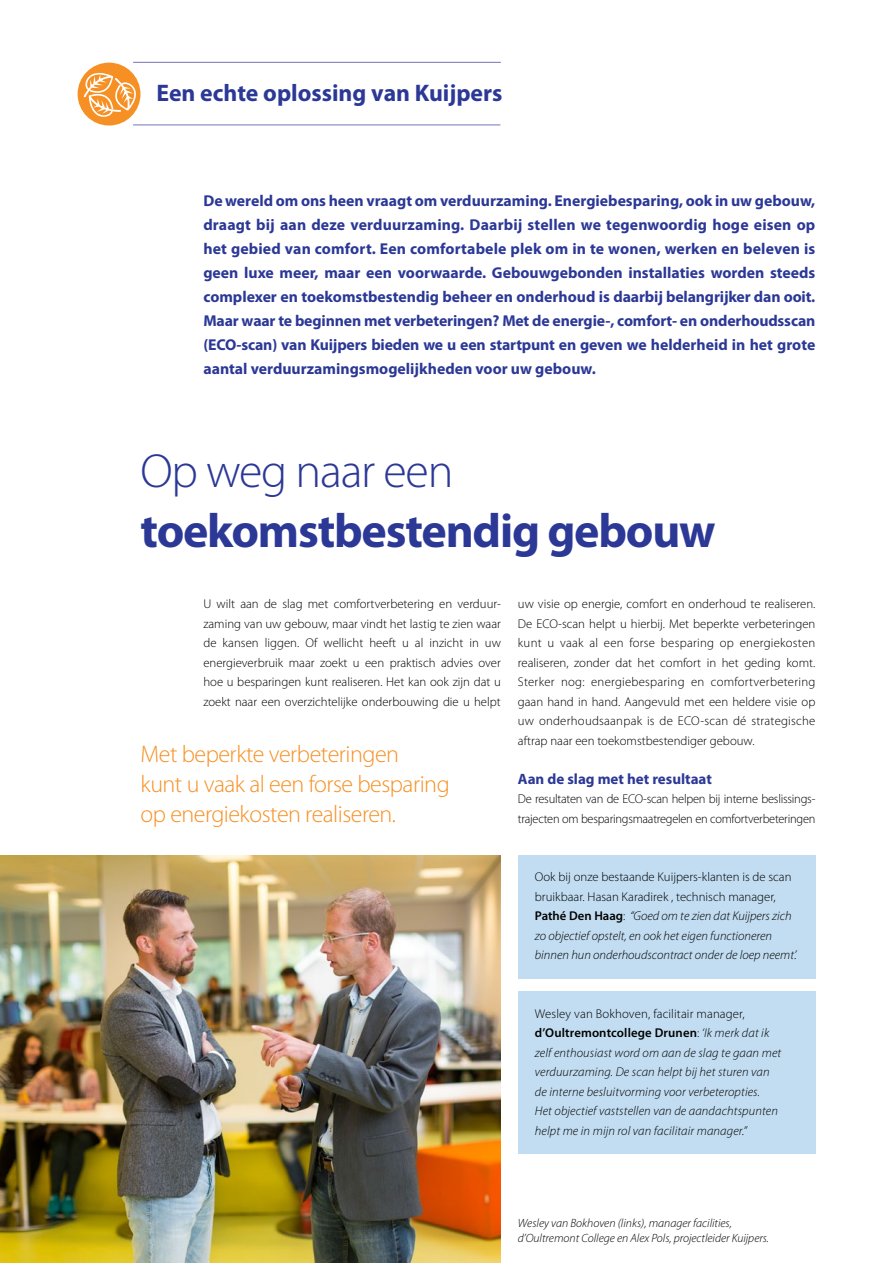
<style>
.page{position:relative;width:893px;height:1263px;background:#fff}
.page>*{position:absolute;margin:0;border:0;box-sizing:border-box;transform-origin:0 0}
.t1{font:700 48px "Myriad Pro";letter-spacing:-.025em;color:#2c3896}
.t2{font:300 48px "Myriad Pro";letter-spacing:-.025em;color:#2c3896}
.t3{font:300 24px/30px "Myriad Pro";letter-spacing:-.02em;color:#f79024}
.t4{font:700 24px "Myriad Pro";color:#2c3896}
.t5{font:700 15.75px/24px "Myriad Pro";color:#2c3896;text-align:justify}
.t6{font:700 15px "Myriad Pro";color:#2c3896}
.t7{font:300 12.75px/19.5px "Myriad Pro";letter-spacing:-.015em;color:#000;text-align:justify}
.t8{font:italic 300 12.75px/19.5px "Myriad Pro";letter-spacing:.01em;color:#000}
.t9{font:italic 300 12px/15px "Myriad Pro";color:#000}
.s1{font-style:normal}
.s2{font-weight:600;font-style:normal}
</style>
<div class="page">
<hr style="left:133px;top:125px;width:367px;height:1px;background:#7674b6">
<hr style="left:133px;top:62px;width:368px;height:1px;background:#7674b6">
<div style="left:518px;top:991px;width:297px;height:163px;background:#c2ddf1"></div>
<div style="left:518px;top:855px;width:297px;height:124px;background:#c2ddf1"></div>
<img style="left:0;top:855px;width:501px;height:408px">
<div style="left:78px;top:63px;width:62px;height:63px;background:#f79024;border-radius:50%"></div>
<svg style="left:84px;top:73px;width:52px;height:44px"></svg>
<h2 class="t4" style="left:156px;top:80px;width:347px">Een echte oplossing van Kuijpers</h2>
<p class="t5" style="left:203px;top:189px;width:613px">De wereld om ons heen vraagt om verduurzaming. Energiebesparing, ook in uw gebouw, draagt bij aan deze verduurzaming. Daarbij stellen we tegenwoordig hoge eisen op het gebied van comfort. Een comfortabele plek om in te wonen, werken en beleven is geen luxe meer, maar een voorwaarde. Gebouwgebonden installaties worden steeds complexer en toekomstbestendig beheer en onderhoud is daarbij belangrijker dan ooit.<br>Maar waar te beginnen met verbeteringen? Met de energie-, comfort- en onderhoudsscan (ECO-scan) van Kuijpers bieden we u een startpunt en geven we helderheid in het grote aantal verduurzamingsmogelijkheden voor uw gebouw.</p>
<h1 class="t2" style="left:140px;top:445px;width:314px">Op weg naar een</h1>
<h1 class="t1" style="left:140px;top:504px;width:577px">toekomstbestendig gebouw</h1>
<p class="t7" style="left:203px;top:594px;width:299px">U wilt aan de slag met comfortverbetering en verduur&shy;zaming van uw gebouw, maar vindt het lastig te zien waar de kansen liggen. Of wellicht heeft u al inzicht in uw energieverbruik maar zoekt u een praktisch advies over hoe u besparingen kunt realiseren. Het kan ook zijn dat u zoekt naar een overzichtelijke onderbouwing die u helpt</p>
<h2 class="t3" style="left:140px;top:740px;width:311px">Met beperkte verbeteringen<br>kunt u vaak al een forse besparing op energiekosten realiseren.</h2>
<p class="t7" style="left:518px;top:594px;width:299px">uw visie op energie, comfort en onderhoud te realiseren.<br>De ECO-scan helpt u hierbij. Met beperkte verbeteringen kunt u vaak al een forse besparing op energiekosten realiseren, zonder dat het comfort in het geding komt.<br>Sterker nog: energiebesparing en comfortverbetering gaan hand in hand. Aangevuld met een heldere visie op uw onderhoudsaanpak is de ECO-scan dé strategische aftrap naar een toekomstbestendiger gebouw.</p>
<p class="t6" style="left:518px;top:770px;width:196px">Aan de slag met het resultaat</p>
<p class="t7" style="left:518px;top:789px;width:299px">De resultaten van de ECO-scan helpen bij interne beslissings&shy;trajecten om besparingsmaatregelen en comfortverbeteringen</p>
<p class="t8" style="left:535px;top:867px;width:263px"><span class="s1">Ook bij onze bestaande Kuijpers-klanten is de scan bruikbaar. Hasan Karadirek , technisch manager, </span><span class="s2">Pathé Den Haag</span><span class="s1">:</span> “Goed om te zien dat Kuijpers zich zo objectief opstelt, en ook het eigen functioneren binnen hun onderhoudscontract onder de loep neemt’.</p>
<p class="t8" style="left:535px;top:1004px;width:248px"><span class="s1">Wesley van Bokhoven, facilitair manager, </span><span class="s2">d’Oultremontcollege Drunen</span><span class="s1">:</span> ‘Ik merk dat ik zelf enthousiast word om aan de slag te gaan met verduurzaming. De scan helpt bij het sturen van de interne besluitvorming voor verbeteropties.<br>Het objectief vaststellen van de aandachtspunten helpt me in mijn rol van facilitair manager.”</p>
<p class="t9" style="left:518px;top:1215px;width:253px">Wesley van Bokhoven (links), manager facilities, d’Oultremont College en Alex Pols, projectleider Kuijpers.</p>
</div>
